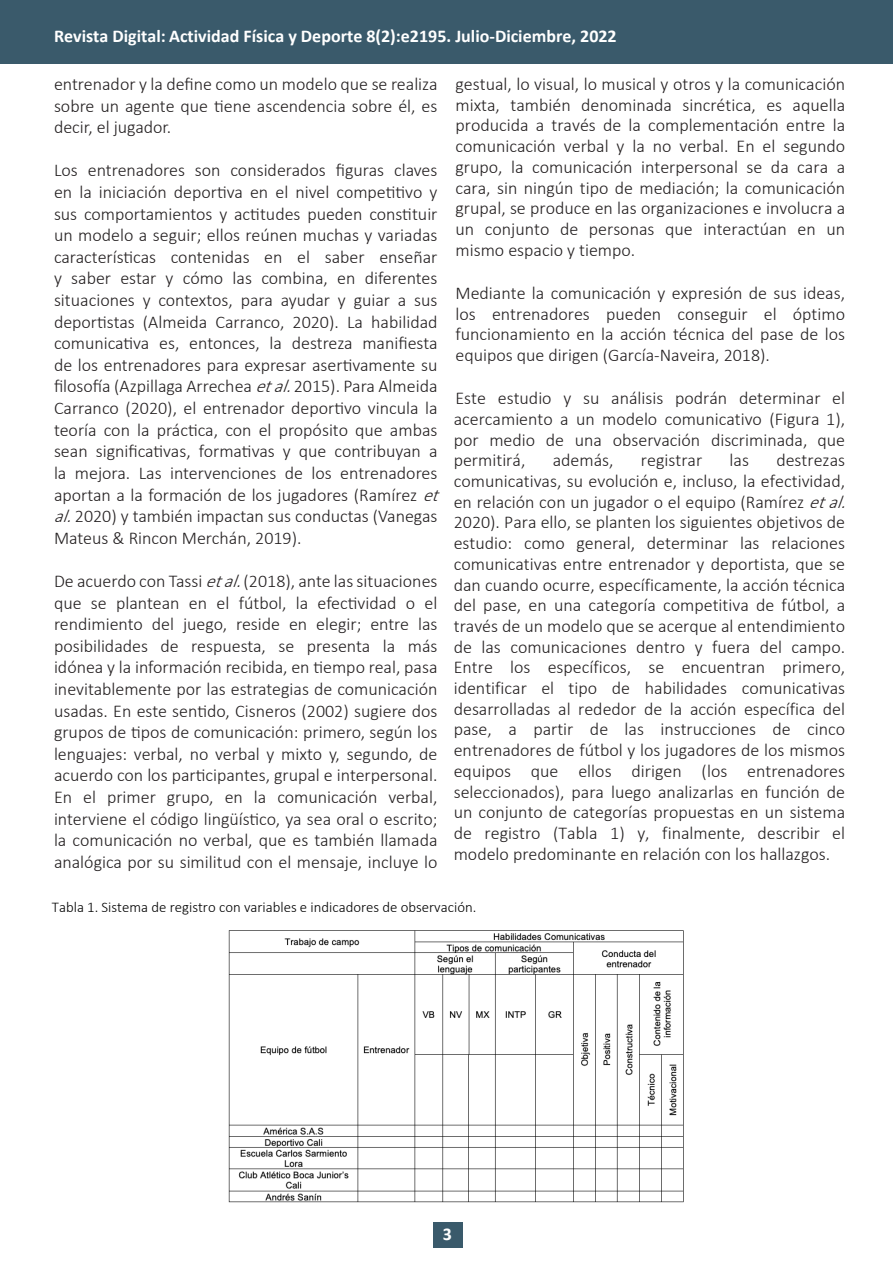
<style>
.page{position:relative;width:893px;height:1263px;background:#fff}
.page>*{position:absolute;margin:0;border:0;box-sizing:border-box;transform-origin:0 0}
.t1{font:300 18px/20.7px "Calibri";color:#231f20;text-align:justify}
.t2{font:700 18px "Calibri";color:#fff}
.t3{font:300 14.85px "Calibri";color:#000}
.s1{font-style:italic}
</style>
<div class="page">
<div style="left:0;top:1px;width:893px;height:63px;background:#3a5a6b"></div>
<div style="left:433px;top:1222px;width:30px;height:26px;background:#3a5a6b"></div>
<img style="left:228px;top:930px;width:456px;height:272px">
<p class="t2" style="left:54px;top:23px;width:564px">Revista Digital: Actividad Física y Deporte 8(2):e2195. Julio-Diciembre, 2022</p>
<p class="t1" style="left:54px;top:73px;width:385px;line-height:21.6px">entrenador y la define como un modelo que se realiza sobre un agente que tiene ascendencia sobre él, es decir, el jugador.</p>
<p class="t1" style="left:54px;top:159px;width:393px;line-height:21.6px;text-align:left">Los entrenadores son considerados figuras claves en la iniciación deportiva en el nivel competitivo y sus comportamientos y actitudes pueden constituir un modelo a seguir; ellos reúnen muchas y variadas características contenidas en el saber enseñar y saber estar y cómo las combina, en diferentes situaciones y contextos, para ayudar y guiar a sus deportistas (Almeida Carranco, 2020). La habilidad comunicativa es, entonces, la destreza manifiesta de los entrenadores para expresar asertivamente su filosofía (Azpillaga Arrechea <span class="s1">etal.</span>2015). Para Almeida Carranco (2020), el entrenador deportivo vincula la teoría con la práctica, con el propósito que ambas sean significativas, formativas y que contribuyan a la mejora. Las intervenciones de los entrenadores aportan a la formación de los jugadores (Ramírez <span class="s1">et al.</span>2020) y también impactan sus conductas (Vanegas Mateus &amp; Rincon Merchán, 2019).</p>
<p class="t1" style="left:54px;top:570px;width:385px;line-height:21.6px">De acuerdo con Tassi <span class="s1">etal.</span>(2018), ante las situaciones que se plantean en el fútbol, la efectividad o el rendimiento del juego, reside en elegir; entre las posibilidades de respuesta, se presenta la más idónea y la información recibida, en tiempo real, pasa inevitablemente por las estrategias de comunicación usadas. En este sentido, Cisneros (2002) sugiere dos grupos de tipos de comunicación: primero, según los lenguajes: verbal, no verbal y mixto y, segundo, de acuerdo con los participantes, grupal e interpersonal.<br>En el primer grupo, en la comunicación verbal, interviene el código lingüístico, ya sea oral o escrito; la comunicación no verbal, que es también llamada analógica por su similitud con el mensaje, incluye lo</p>
<p class="t1" style="left:455px;top:74px;width:391px">gestual, lo visual, lo musical y otros y la comunicación mixta, también denominada sincrética, es aquella producida a través de la complementación entre la comunicación verbal y la no verbal. En el segundo grupo, la comunicación interpersonal se da cara a cara, sin ningún tipo de mediación; la comunicación grupal, se produce en las organizaciones e involucra a un conjunto de personas que interactúan en un mismo espacio y tiempo.</p>
<p class="t1" style="left:455px;top:282px;width:391px">Mediante la comunicación y expresión de sus ideas, los entrenadores pueden conseguir el óptimo funcionamiento en la acción técnica del pase de los equipos que dirigen (García-Naveira, 2018).</p>
<p class="t1" style="left:454px;top:388px;width:393px">Este estudio y su análisis podrán determinar el acercamiento a un modelo comunicativo (Figura 1), por medio de una observación discriminada, que permitirá,</p>
<p class="t1" style="left:553px;top:450px;width:62px">además,</p>
<p class="t1" style="left:641px;top:450px;width:63px">registrar</p>
<p class="t1" style="left:730px;top:450px;width:21px">las</p>
<p class="t1" style="left:454px;top:450px;width:401px;text-align:left;text-indent:323px">destrezas comunicativas, su evolución e, incluso, la efectividad, en relación con un jugador o el equipo (Ramírez <span class="s1">etal.<br></span>2020). Para ello, se planten los siguientes objetivos de estudio: como general, determinar las relaciones comunicativas entre entrenador y deportista, que se dan cuando ocurre, específicamente, la acción técnica del pase, en una categoría competitiva de fútbol, a través de un modelo que se acerque al entendimiento de las comunicaciones dentro y fuera del campo.<br>Entre los específicos, se encuentran primero, identificar el tipo de habilidades comunicativas desarrolladas al rededor de la acción específica del pase, a partir de las instrucciones de cinco entrenadores de fútbol y los jugadores de los mismos equipos que ellos dirigen (los entrenadores seleccionados), para luego analizarlas en función de un conjunto de categorías propuestas en un sistema de registro (Tabla 1) y, finalmente, describir el modelo predominante en relación con los hallazgos.</p>
<p class="t3" style="left:52px;top:898px;width:426px">Tabla 1. Sistema de registro con variables e indicadores de observación.</p>
<p class="t2" style="left:443px;top:1221px;width:11px">3</p>
</div>
